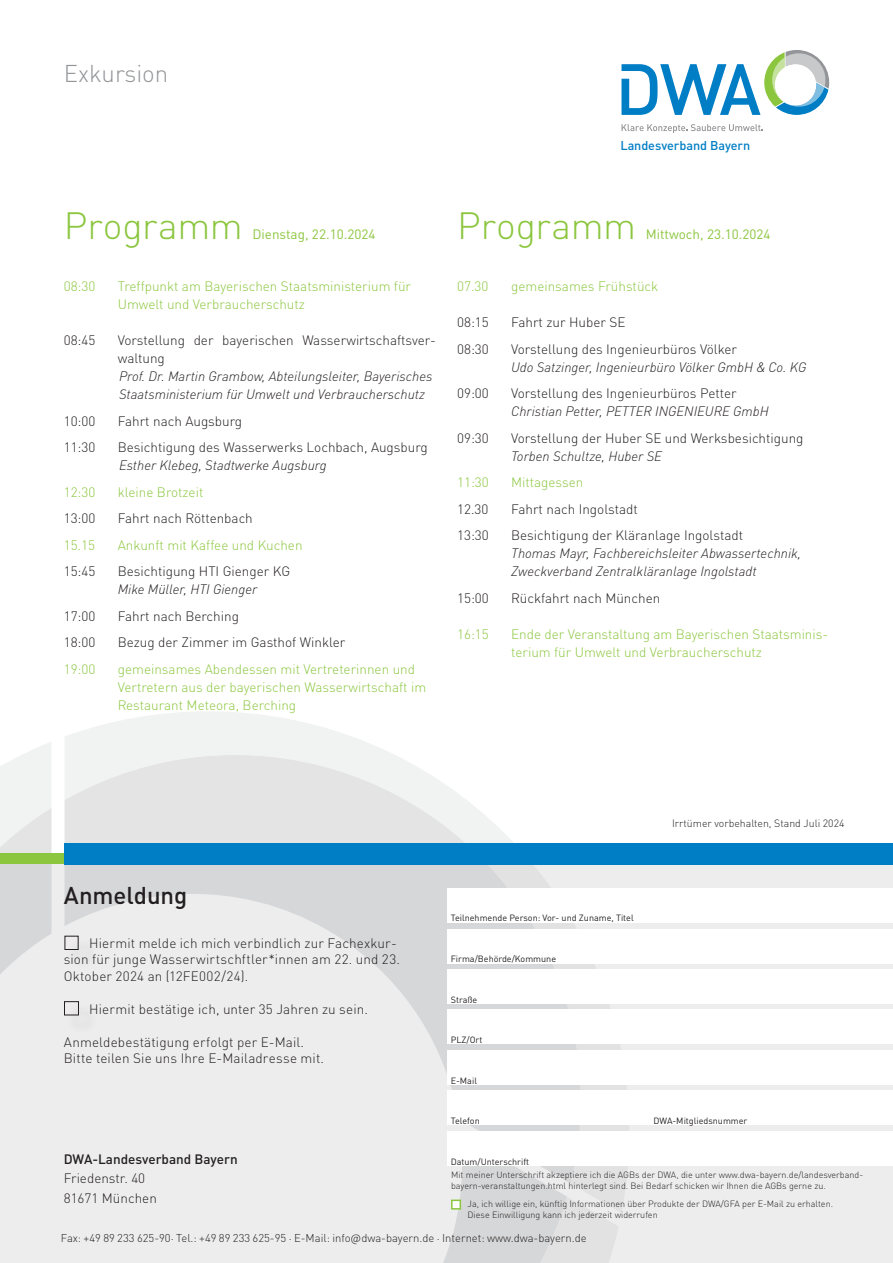
<style>
.page{position:relative;width:893px;height:1263px;background:#fff}
.page>*{position:absolute;margin:0;border:0;box-sizing:border-box;transform-origin:0 0}
.Untertitel{font:300 37.5px "DINOT";letter-spacing:-.005em;color:#8bc63e}
.t1{font:300 24px "DINOT";color:#939598}
.t2{font:500 24px "DINOT";letter-spacing:-.005em;color:#231f20}
.Programmtitel{font:300 13.5px/18px "DINOT";color:#231f20}
.Programmtitel-2{font:italic 300 13.5px/18px "DINOT";color:#231f20}
.Anmeldesatz{font:300 13.5px/16.2px "DINOT";letter-spacing:.01em;color:#231f20}
.Programmtitel-3{font:300 13.5px/18px "DINOT";color:#8bc63e}
.Pause{font:300 13.5px/18px "DINOT";color:#8bc63e}
.Untertitel-2{font:13.5px "DINOT";color:#8bc63e}
.t3{font:500 12.6px "DINOT";letter-spacing:-.01em;color:#007ec5}
.t4{font:300 11.25px "DINOT";color:#231f20}
.Fließtext{font:300 10.5px "DINOT";color:#231f20}
.Satz_AGB{font:300 9px/10.8px "DINOT";color:#231f20}
.t5{font:9px "DINOT";color:#231f20}
.s1{font-style:italic}
.s2{font-style:normal}
.s3{font-weight:500}
</style>
<div class="page">
<svg style="left:621px;top:124px;width:142px;height:9px"></svg>
<svg style="left:621px;top:50px;width:208px;height:65px"></svg>
<div style="left:0;top:864px;width:893px;height:399px;background:#ededee"></div>
<svg style="left:65px;top:712px;width:297px;height:29px;fill:#f1f2f2"></svg>
<svg style="left:0;top:741px;width:619px;height:522px"></svg>
<svg style="left:48px;top:1135px;width:519px;height:128px"></svg>
<div style="left:64px;top:843px;width:829px;height:21px;background:#007ec5"></div>
<div style="left:0;top:854px;width:64px;height:10px;background:#8bc63e"></div>
<div style="left:448px;top:889px;width:445px;height:34px;background:#fff"></div>
<div style="left:448px;top:929px;width:445px;height:34px;background:#fff"></div>
<div style="left:448px;top:969px;width:445px;height:34px;background:#fff"></div>
<div style="left:448px;top:1010px;width:445px;height:34px;background:#fff"></div>
<div style="left:448px;top:1091px;width:445px;height:34px;background:#fff"></div>
<div style="left:448px;top:1050px;width:445px;height:34px;background:#fff"></div>
<div style="left:448px;top:1131px;width:445px;height:34px;background:#fff"></div>
<div style="left:451px;top:1199px;width:10px;height:10px;background:#fff;border:2px solid #8bc63e"></div>
<div style="left:67px;top:938px;width:30px;height:30px;background:#e9e8e9"></div>
<div style="left:65px;top:936px;width:13px;height:14px;border:1px solid #231f20"></div>
<div style="left:67px;top:1004px;width:30px;height:30px;background:#e9e8e9"></div>
<div style="left:64px;top:1001px;width:15px;height:14px;border:1px solid #231f20"></div>
<p class="t1" style="left:64px;top:55px;width:106px">Exkursion</p>
<p class="t3" style="left:620px;top:138px;width:131px">Landesverband Bayern</p>
<p class="Untertitel" style="left:64px;top:197px;width:181px">Programm</p>
<p class="Untertitel-2" style="left:252px;top:224px;width:125px">Dienstag, 22.10.2024</p>
<p class="Untertitel" style="left:457px;top:197px;width:181px">Programm</p>
<p class="Untertitel-2" style="left:646px;top:224px;width:126px">Mittwoch, 23.10.2024</p>
<p class="Programmtitel-3" style="left:64px;top:276px;width:33px">08:30</p>
<p class="Programmtitel-3" style="left:118px;top:276px;width:295px">Treffpunkt am Bayerischen Staatsministerium für<br>Umwelt und Verbraucherschutz</p>
<p class="Programmtitel" style="left:64px;top:330px;width:33px">08:45</p>
<p class="Programmtitel" style="left:118px;top:330px;width:320px">Vorstellung der bayerischen Wasserwirtschaftsver&shy;waltung</p>
<p class="Programmtitel-2" style="left:119px;top:367px;width:315px">Prof. Dr. Martin Grambow, Abteilungsleiter, Bayerisches</p>
<p class="Programmtitel-2" style="left:119px;top:385px;width:307px">Staatsministerium für Umwelt und Verbraucherschutz</p>
<p class="Programmtitel" style="left:64px;top:411px;width:33px">10:00</p>
<p class="Programmtitel" style="left:118px;top:411px;width:126px">Fahrt nach Augsburg</p>
<p class="Programmtitel" style="left:64px;top:437px;width:33px">11:30</p>
<p class="Programmtitel" style="left:118px;top:437px;width:312px">Besichtigung des Wasserwerks Lochbach, Augsburg</p>
<p class="Programmtitel-2" style="left:119px;top:456px;width:209px">Esther Klebeg, Stadtwerke Augsburg</p>
<p class="Pause" style="left:64px;top:482px;width:33px">12:30</p>
<p class="Pause" style="left:118px;top:482px;width:87px">kleine Brotzeit</p>
<p class="Programmtitel" style="left:64px;top:508px;width:33px">13:00</p>
<p class="Programmtitel" style="left:118px;top:508px;width:137px">Fahrt nach Röttenbach</p>
<p class="Programmtitel-3" style="left:64px;top:535px;width:33px">15.15</p>
<p class="Programmtitel-3" style="left:118px;top:535px;width:186px">Ankunft mit Kaffee und Kuchen</p>
<p class="Programmtitel" style="left:64px;top:561px;width:33px">15:45</p>
<p class="Programmtitel" style="left:118px;top:561px;width:174px">Besichtigung HTI Gienger KG<br><span class="s1">Mike Müller, HTI Gienger</span></p>
<p class="Programmtitel" style="left:64px;top:606px;width:33px">17:00</p>
<p class="Programmtitel" style="left:118px;top:606px;width:123px">Fahrt nach Berching</p>
<p class="Programmtitel" style="left:64px;top:632px;width:33px">18:00</p>
<p class="Programmtitel" style="left:118px;top:632px;width:229px">Bezug der Zimmer im Gasthof Winkler</p>
<p class="Pause" style="left:64px;top:659px;width:33px">19:00</p>
<p class="Pause" style="left:118px;top:659px;width:310px">gemeinsames Abendessen mit Vertreterinnen und<br>Vertretern aus der bayerischen Wasserwirtschaft im<br>Restaurant Meteora, Berching</p>
<p class="Programmtitel-3" style="left:457px;top:276px;width:33px">07.30</p>
<p class="Programmtitel-3" style="left:511px;top:276px;width:149px">gemeinsames Frühstück</p>
<p class="Programmtitel" style="left:457px;top:312px;width:33px">08:15</p>
<p class="Programmtitel" style="left:511px;top:312px;width:116px">Fahrt zur Huber SE</p>
<p class="Programmtitel" style="left:457px;top:339px;width:33px">08:30</p>
<p class="Programmtitel" style="left:511px;top:339px;width:227px">Vorstellung des Ingenieurbüros Völker</p>
<p class="Programmtitel-2" style="left:511px;top:357px;width:297px">Udo Satzinger, Ingenieurbüro Völker GmbH &amp; Co. KG</p>
<p class="Programmtitel" style="left:457px;top:383px;width:33px">09:00</p>
<p class="Programmtitel-2" style="left:511px;top:384px;width:259px"><span class="s2">Vorstellung des Ingenieurbüros Petter<br></span>Christian Petter, PETTER INGENIEURE GmbH</p>
<p class="Programmtitel" style="left:457px;top:428px;width:33px">09:30</p>
<p class="Programmtitel" style="left:511px;top:428px;width:294px">Vorstellung der Huber SE und Werksbesichtigung<br><span class="s1">Torben Schultze, Huber SE</span></p>
<p class="Pause" style="left:457px;top:472px;width:33px">11:30</p>
<p class="Pause" style="left:511px;top:472px;width:74px">Mittagessen</p>
<p class="Programmtitel" style="left:457px;top:499px;width:33px">12.30</p>
<p class="Programmtitel" style="left:511px;top:499px;width:128px">Fahrt nach Ingolstadt</p>
<p class="Programmtitel" style="left:457px;top:525px;width:33px">13:30</p>
<p class="Programmtitel" style="left:511px;top:525px;width:233px">Besichtigung der Kläranlage Ingolstadt</p>
<p class="Programmtitel-2" style="left:511px;top:544px;width:292px">Thomas Mayr, Fachbereichsleiter Abwassertechnik,<br>Zweckverband Zentralkläranlage Ingolstadt</p>
<p class="Programmtitel" style="left:457px;top:588px;width:33px">15:00</p>
<p class="Programmtitel" style="left:511px;top:588px;width:151px">Rückfahrt nach München</p>
<p class="Programmtitel-3" style="left:457px;top:624px;width:33px">16:15</p>
<p class="Programmtitel-3" style="left:511px;top:624px;width:319px">Ende der Veranstaltung am Bayerischen Staatsminis&shy;terium für Umwelt und Verbraucherschutz</p>
<p class="t2" style="left:64px;top:877px;width:125px">Anmeldung</p>
<p class="Anmeldesatz" style="left:64px;top:934px;width:338px;text-indent:25px">Hiermit melde ich mich verbindlich zur Fachexkur&shy;sion für junge Wasserwirtschftler*innen am 22. und 23.<br>Oktober 2024 an (12FE002/24).</p>
<p class="Anmeldesatz" style="left:89px;top:1000px;width:280px">Hiermit bestätige ich, unter 35 Jahren zu sein.</p>
<p class="Anmeldesatz" style="left:64px;top:1033px;width:262px">Anmeldebestätigung erfolgt per E-Mail.<br>Bitte teilen Sie uns Ihre E-Mailadresse mit.</p>
<p class="Anmeldesatz" style="left:64px;top:1148px;width:176px;line-height:19.5px"><span class="s3">DWA-Landesverband Bayern<br></span>Friedenstr. 40<br>81671 München</p>
<p class="Fließtext" style="left:672px;top:815px;width:174px">Irrtümer vorbehalten, Stand Juli 2024</p>
<p class="t5" style="left:451px;top:911px;width:184px">Teilnehmende Person: Vor- und Zuname, Titel</p>
<p class="t5" style="left:451px;top:952px;width:107px">Firma/Behörde/Kommune</p>
<p class="t5" style="left:451px;top:992px;width:28px">Straße</p>
<p class="t5" style="left:451px;top:1033px;width:33px">PLZ/Ort</p>
<p class="t5" style="left:451px;top:1073px;width:28px">E-Mail</p>
<p class="t5" style="left:451px;top:1114px;width:30px">Telefon</p>
<p class="t5" style="left:653px;top:1114px;width:95px">DWA-Mitgliedsnummer</p>
<p class="t5" style="left:451px;top:1155px;width:80px">Datum/Unterschrift</p>
<p class="Satz_AGB" style="left:451px;top:1169px;width:414px">Mit meiner Unterschrift akzeptiere ich die AGBs der DWA, die unter www.dwa-bayern.de/landesverband&shy;bayern-veranstaltungen.html hinterlegt sind. Bei Bedarf schicken wir Ihnen die AGBs gerne zu.</p>
<p class="Satz_AGB" style="left:468px;top:1198px;width:367px;line-height:10.2px">Ja, ich willige ein, künftig Informationen über Produkte der DWA/GFA per E-Mail zu erhalten.<br>Diese Einwilligung kann ich jederzeit widerrufen</p>
<p class="t4" style="left:61px;top:1229px;width:527px">Fax: +49 89 233 625-90. Tel.: +49 89 233 625-95 . E-Mail: info@dwa-bayern.de . Internet: www.dwa-bayern.de</p>
</div>
